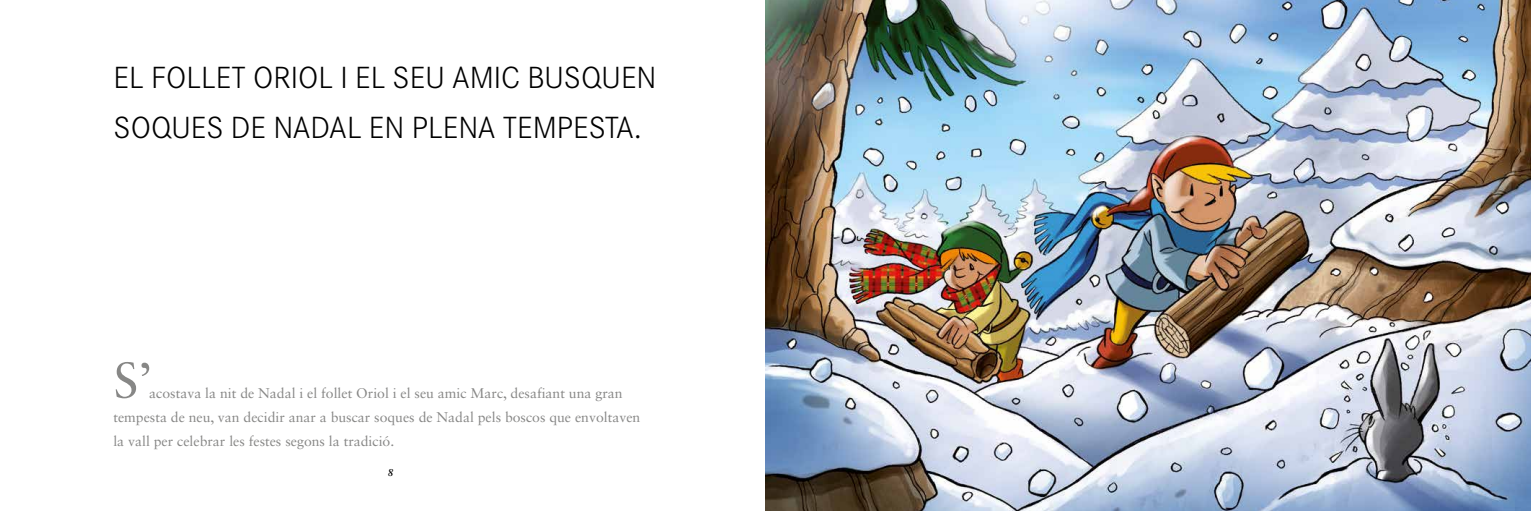
<style>
.page{position:relative;width:1531px;height:511px;background:#fff}
.page>*{position:absolute;margin:0;border:0;box-sizing:border-box;transform-origin:0 0}
.t1{font:50px "Sabon LT Std";color:#878786}
.t2{font:300 30px/50px "Corporate S";color:#000}
.t3{font:14px/24px "Sabon LT Std";color:#878786}
.t4{font:italic 700 10px "Sabon LT Std";color:#000}
</style>
<div class="page">
<img style="left:765px;top:0;width:766px;height:510px">
<h2 class="t2" style="left:114px;top:52px;width:544px">EL FOLLET ORIOL I EL SEU AMIC BUSQUEN<br>SOQUES DE NADAL EN PLENA TEMPESTA.</h2>
<h1 class="t1" style="left:113px;top:350px;width:40px">S’</h1>
<p class="t3" style="left:113px;top:380px;width:528px;text-indent:36px">acostava la nit de Nadal i el follet Oriol i el seu amic Marc, desafiant una gran tempesta de neu, van decidir anar a buscar soques de Nadal pels boscos que envoltaven la vall per celebrar les festes segons la tradició.</p>
<p class="t4" style="left:388px;top:466px;width:7px">8</p>
</div>
